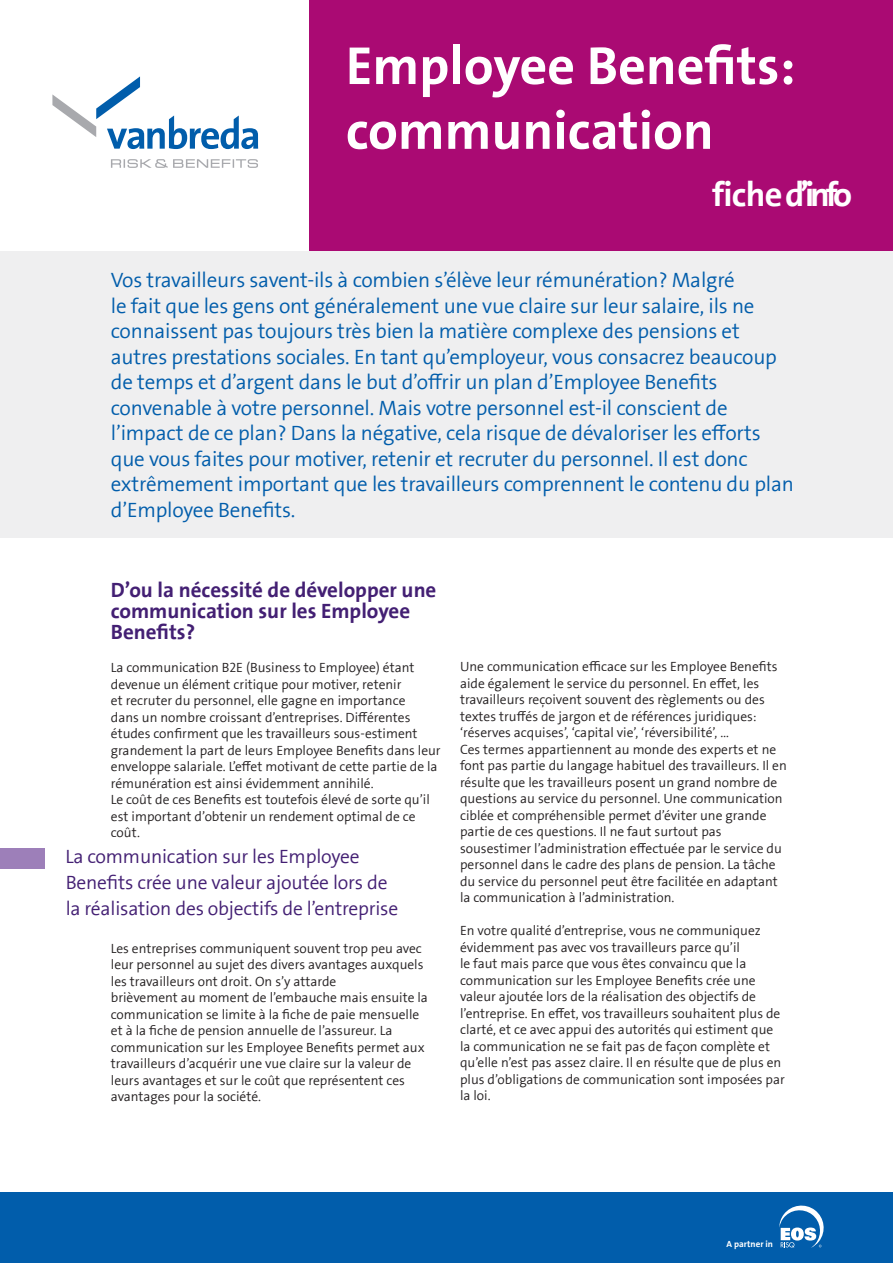
<style>
.page{position:relative;width:893px;height:1263px;background:#fff}
.page>*{position:absolute;margin:0;border:0;box-sizing:border-box;transform-origin:0 0}
.titel_fiche{font:54px "The Sans LF Bold";color:#fff}
.t1{font:34.5px "The Sans LF Bold";letter-spacing:-.12em;color:#fff}
.t2{font:300 21px/25.5px "The Sans LF Semi";letter-spacing:-.01em;color:#015dab}
.tekst{font:21px/21px "The Sans LF Bold";color:#431f73}
.t3{font:300 19.5px/25.5px "The Sans LF Semi";letter-spacing:-.01em;color:#431f73}
.tekst-2{font:300 13.5px/16.5px "The Sans LF Semi";color:#231f20}
.t4{font:9px "The Sans LF Bold";color:#fff}
</style>
<div class="page">
<div style="left:0;top:1192px;width:893px;height:71px;background:#015dab"></div>
<div style="left:309px;top:0;width:584px;height:251px;background:#aa0a73"></div>
<div style="left:0;top:251px;width:893px;height:286px;background:#efeff0"></div>
<svg style="left:52px;top:76px;width:206px;height:73px"></svg>
<svg style="left:111px;top:159px;width:147px;height:9px"></svg>
<svg style="left:779px;top:1205px;width:45px;height:43px"></svg>
<div style="left:0;top:848px;width:45px;height:21px;background:#9d7fb9"></div>
<p class="titel_fiche" style="left:346px;top:37px;width:451px">Employee Benefits:</p>
<p class="titel_fiche" style="left:346px;top:102px;width:369px">communication</p>
<p class="t1" style="left:712px;top:176px;width:142px">f ic h e d’info</p>
<p class="t2" style="left:111px;top:268px;width:668px">Vos travailleurs savent-ils à combien s’élève leur rémunération? Malgré<br>le fait que les gens ont généralement une vue claire sur leur salaire, ils ne connaissent pas toujours très bien la matière complexe des pensions et autres prestations sociales. En tant qu’employeur, vous consacrez beaucoup de temps et d’argent dans le but d’offrir un plan d’Employee Benefits convenable à votre personnel. Mais votre personnel est-il conscient de l’impact de ce plan? Dans la négative, cela risque de dévaloriser les efforts</p>
<p class="t2" style="left:111px;top:447px;width:685px">que vous faites pour motiver, retenir et recruter du personnel. Il est donc extrêmement important que les travailleurs comprennent le contenu du plan d’Employee Benefits.</p>
<p class="tekst" style="left:111px;top:580px;width:327px">D’ou la nécessité de développer une communication sur les Employee<br>Benefits?</p>
<p class="tekst-2" style="left:111px;top:660px;width:331px">La communication B2E (Business to Employee) étant devenue un élément critique pour motiver, retenir<br>et recruter du personnel, elle gagne en importance<br>dans un nombre croissant d’entreprises. Différentes études confirment que les travailleurs sous-estiment grandement la part de leurs Employee Benefits dans leur enveloppe salariale. L’effet motivant de cette partie de la rémunération est ainsi évidemment annihilé.</p>
<p class="tekst-2" style="left:111px;top:792px;width:320px">Le coût de ces Benefits est toutefois élevé de sorte qu’il est important d’obtenir un rendement optimal de ce coût.</p>
<p class="t3" style="left:65px;top:845px;width:334px">La communication sur les Employee<br>Benefits crée une valeur ajoutée lors de la réalisation des objectifs de l’entreprise</p>
<p class="tekst-2" style="left:111px;top:940px;width:314px">Les entreprises communiquent souvent trop peu avec leur personnel au sujet des divers avantages auxquels les travailleurs ont droit. On s’y attarde</p>
<p class="tekst-2" style="left:111px;top:990px;width:319px">brièvement au moment de l’embauche mais ensuite la communication se limite à la fiche de paie mensuelle et à la fiche de pension annuelle de l’assureur. La communication sur les Employee Benefits permet aux travailleurs d’acquérir une vue claire sur la valeur de leurs avantages et sur le coût que représentent ces avantages pour la société.</p>
<p class="tekst-2" style="left:460px;top:659px;width:319px">Une communication efficace sur les Employee Benefits aide également le service du personnel. En effet, les travailleurs reçoivent souvent des règlements ou des textes truffés de jargon et de références juridiques: ‘réserves acquises’, ‘capital vie’, ‘réversibilité’, …</p>
<p class="tekst-2" style="left:460px;top:741px;width:328px">Ces termes appartiennent au monde des experts et ne font pas partie du langage habituel des travailleurs. Il en résulte que les travailleurs posent un grand nombre de questions au service du personnel. Une communication ciblée et compréhensible permet d’éviter une grande</p>
<p class="tekst-2" style="left:460px;top:824px;width:323px">partie de ces questions. Il ne faut surtout pas sousestimer l’administration effectuée par le service du personnel dans le cadre des plans de pension. La tâche du service du personnel peut être facilitée en adaptant la communication à l’administration.</p>
<p class="tekst-2" style="left:460px;top:923px;width:302px">En votre qualité d’entreprise, vous ne communiquez évidemment pas avec vos travailleurs parce qu’il<br>le faut mais parce que vous êtes convaincu que la communication sur les Employee Benefits crée une valeur ajoutée lors de la réalisation des objectifs de</p>
<p class="tekst-2" style="left:460px;top:1005px;width:326px">l’entreprise. En effet, vos travailleurs souhaitent plus de clarté, et ce avec appui des autorités qui estiment que la communication ne se fait pas de façon complète et qu’elle n’est pas assez claire. Il en résulte que de plus en plus d’obligations de communication sont imposées par la loi.</p>
<p class="t4" style="left:726px;top:1239px;width:48px">A partner in</p>
</div>
